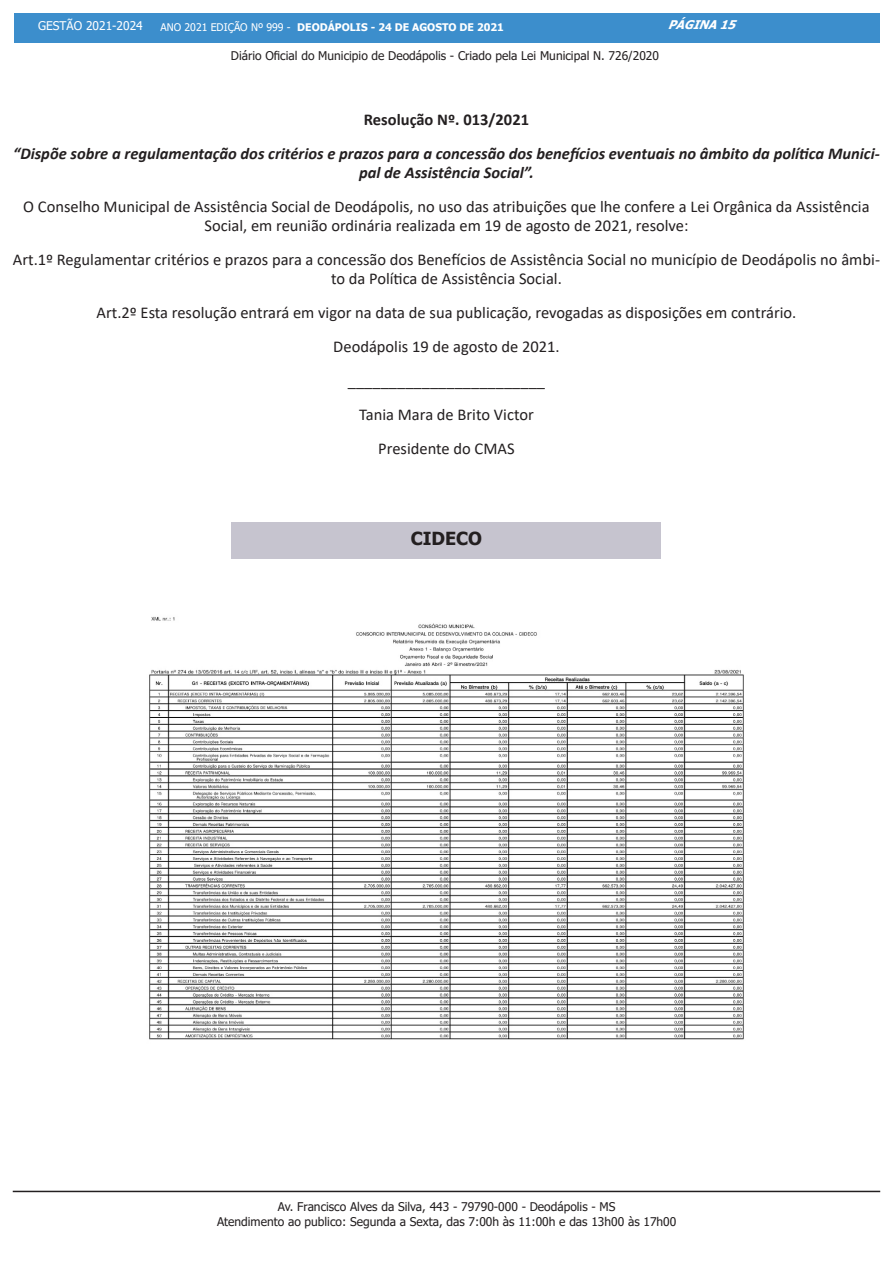
<style>
.page{position:relative;width:893px;height:1263px;background:#fff}
.page>*{position:absolute;margin:0;border:0;box-sizing:border-box;transform-origin:0 0}
.t1{font:700 18px "Tahoma";color:#231f20}
.t2{font:16.5px/18.9px "Calibri";color:#231f20;text-align:center}
.t3{font:italic 700 16.5px/19px "Calibri";color:#231f20;text-align:center}
.t4{font:700 16.5px "Calibri";color:#231f20}
.t5{font:12px/14.4px "Tahoma";color:#231f20;text-align:center}
.t6{font:12px "Tahoma";color:#fff}
.t7{font:italic 700 12px "Tahoma";color:#fff}
.t8{font:700 10.5px "Tahoma";color:#fff}
.s1{font-weight:400}
</style>
<div class="page">
<div style="left:14px;top:14px;width:865px;height:29px;background:#3c8ecc"></div>
<hr style="left:13px;top:1191px;width:867px;height:1px;background:#231f20">
<div style="left:232px;top:522px;width:429px;height:36px;background:#c6c4cf"></div>
<img style="left:149px;top:617px;width:595px;height:423px">
<p class="t6" style="left:38px;top:18px;width:106px">GESTÃO 2021-2024</p>
<p class="t8" style="left:161px;top:20px;width:345px"><span class="s1">ANO 2021 EDIÇÃO Nº 999 -</span> DEODÁPOLIS - 24 DE AGOSTO DE 2021</p>
<p class="t7" style="left:668px;top:16px;width:75px">PÁGINA15</p>
<p class="t5" style="left:231px;top:49px;width:430px">Diário Oficial do Municipio de Deodápolis - Criado pela Lei Municipal N. 726/2020</p>
<p class="t4" style="left:364px;top:108px;width:167px">Resolução Nº. 013/2021</p>
<p class="t3" style="left:13px;top:143px;width:868px">“Dispõe sobre a regulamentação dos critérios e prazos para a concessão dos benefícios eventuais no âmbito da política Munici&shy;pal de Assistência Social”.</p>
<p class="t2" style="left:23px;top:197px;width:848px">O Conselho Municipal de Assistência Social de Deodápolis, no uso das atribuições que lhe confere a Lei Orgânica da Assistência<br>Social, em reunião ordinária realizada em 19 de agosto de 2021, resolve:</p>
<p class="t2" style="left:13px;top:250px;width:869px">Art.1º Regulamentar critérios e prazos para a concessão dos Benefícios de Assistência Social no município de Deodápolis no âmbi&shy;to da Política de Assistência Social.</p>
<p class="t2" style="left:97px;top:302px;width:701px">Art.2º Esta resolução entrará em vigor na data de sua publicação, revogadas as disposições em contrário.</p>
<p class="t2" style="left:333px;top:336px;width:228px">Deodápolis 19 de agosto de 2021.</p>
<p class="t2" style="left:348px;top:370px;width:199px">________________________</p>
<p class="t2" style="left:359px;top:404px;width:176px">Tania Mara de Brito Victor</p>
<p class="t2" style="left:378px;top:438px;width:138px">Presidente do CMAS</p>
<p class="t1" style="left:411px;top:526px;width:73px">CIDECO</p>
<p class="t5" style="left:217px;top:1200px;width:461px">Av. Francisco Alves da Silva, 443 - 79790-000 - Deodápolis - MS<br>Atendimento ao publico: Segunda a Sexta, das 7:00h às 11:00h e das 13h00 às 17h00</p>
</div>
